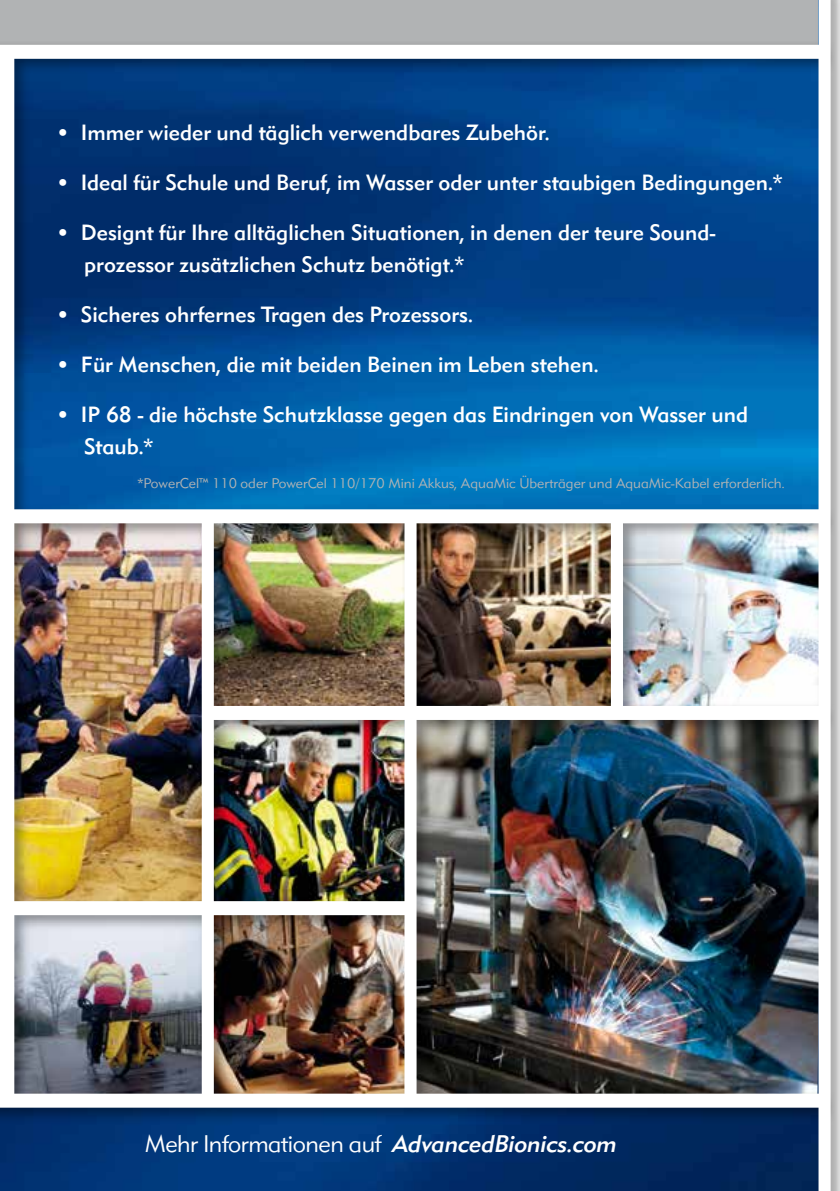
<style>
.page{position:relative;width:840px;height:1191px;background:#fff}
.page>*{position:absolute;margin:0;border:0;box-sizing:border-box;transform-origin:0 0}
.t1{font:300 24px "DH Sans";letter-spacing:-.02em;color:#fff}
.t2{font:500 22px/32px "DH Sans";color:#fff}
.t3{font:300 14px "DH Sans";color:#b1b3b4}
.s1{font-weight:500;font-style:italic}
</style>
<div class="page">
<img style="left:0;top:0;width:819px;height:1191px">
<div style="left:0;top:54px;width:5px;height:1047px;background:#fff"></div>
<p class="t2" style="left:56px;top:116px;width:495px">• Immer wieder und täglich verwendbares Zubehör.</p>
<p class="t2" style="left:56px;top:166px;width:727px">• Ideal für Schule und Beruf, im Wasser oder unter staubigen Bedingungen.*</p>
<p class="t2" style="left:84px;top:216px;width:632px;text-indent:-28px">• Designt für Ihre alltäglichen Situationen, in denen der teure Sound&shy;prozessor zusätzlichen Schutz benötigt.*</p>
<p class="t2" style="left:56px;top:298px;width:418px">• Sicheres ohrfernes Tragen des Prozessors.</p>
<p class="t2" style="left:56px;top:348px;width:544px">• Für Menschen, die mit beiden Beinen im Leben stehen.</p>
<p class="t2" style="left:84px;top:398px;width:665px;text-indent:-28px">• IP 68 - die höchste Schutzklasse gegen das Eindringen von Wasser und<br>Staub.*</p>
<p class="t3" style="left:137px;top:474px;width:648px">*PowerCel™ 110 oder PowerCel 110/170 Mini Akkus, AquaMic Überträger und AquaMic-Kabel erforderlich.</p>
<p class="t1" style="left:145px;top:1130px;width:473px">Mehr Informationen auf <span class="s1">AdvancedBionics.com</span></p>
</div>
